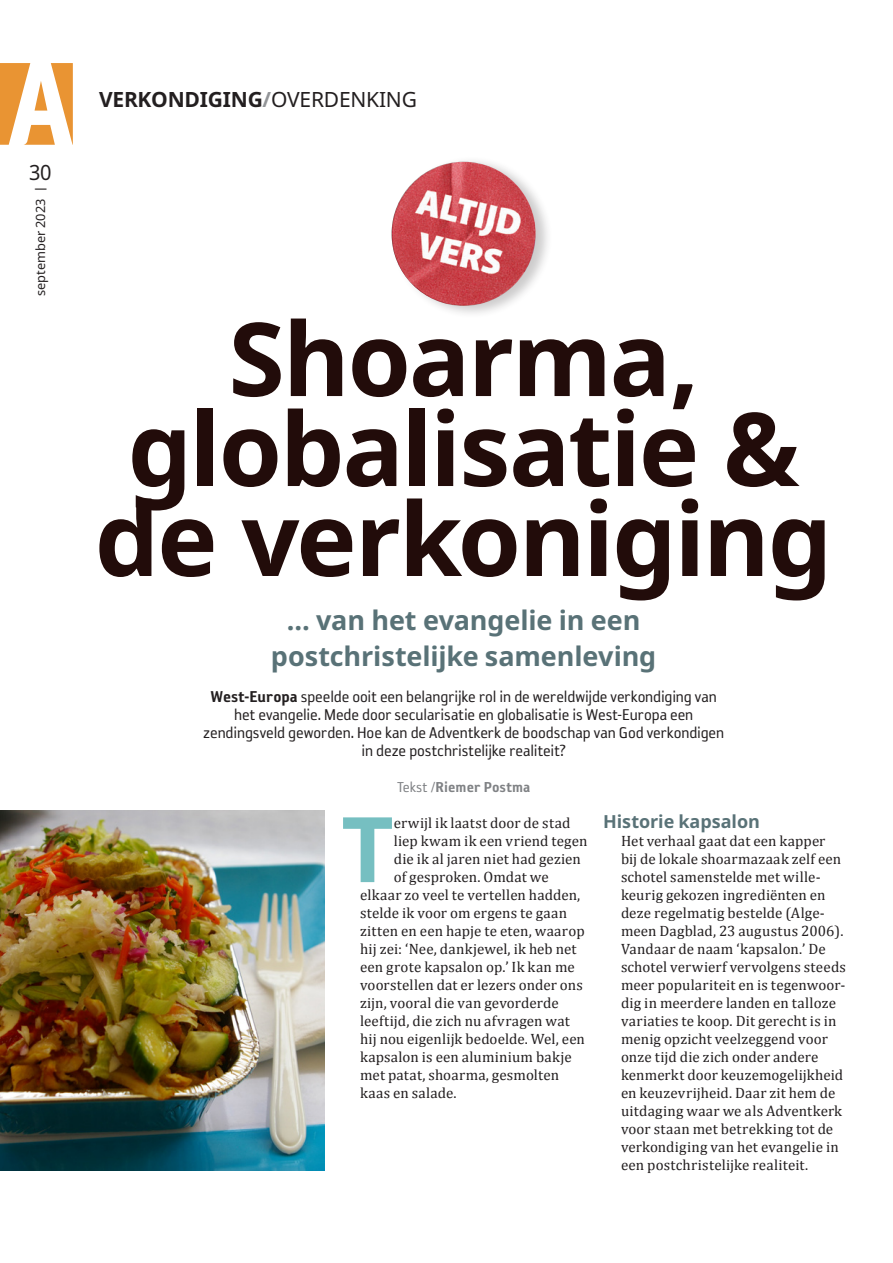
<style>
.page{position:relative;width:893px;height:1263px;background:#fff}
.page>*{position:absolute;margin:0;border:0;box-sizing:border-box;transform-origin:0 0}
.t1{font:700 102px/90px "Noto Sans";letter-spacing:-.02em;color:#220c0a;text-align:center}
.t2{font:700 90.6px "Noto Sans";color:#76bfc1}
.t3{font:700 27px/36px "Noto Sans";letter-spacing:-.005em;color:#597277;text-align:center}
.t4{font:700 21px "Noto Sans";letter-spacing:-.01em;color:#231f20}
.t5{font:21px "Noto Sans";color:#231f20;scale:.95 1}
.t6{font:18px/18px "Reykjavik One OT A Gauge";letter-spacing:-.005em;color:#231f20;text-align:center}
.t7{font:700 18px "Noto Sans";letter-spacing:-.005em;color:#597277}
.t8{font:16.5px "Reykjavik One OT C Gauge";letter-spacing:.005em;color:#808285}
.t9{font:15px/18px "Cambria";letter-spacing:.01em;color:#231f20}
.t10{font:12.75px "Noto Sans";color:#231f20}
.s1{font-family:"Reykjavik One OT A Gauge";font-size:15px}
.s2{color:#939598}
.s3{font-weight:400}
.s4{font-family:"Reykjavik One OT C Gauge"}
.s5{font-family:"Reykjavik One OT A Gauge"}
</style>
<div class="page">
<svg style="left:0;top:63px;width:73px;height:82px"></svg>
<div style="left:390px;top:156px;width:162px;height:162px;background:#231f20;opacity:.23"></div>
<div style="left:391px;top:162px;width:145px;height:144px;background:#231f20;opacity:.27"></div>
<img style="left:391px;top:162px;width:145px;height:144px;border-radius:72px">
<img style="left:0;top:810px;width:324px;height:360px">
<h3 class="t5" style="left:29px;top:158px;width:25px">30</h3>
<p class="t10" style="left:32px;top:296px;width:110px;rotate:-90deg">september 2023 <span class="s1">|</span></p>
<h3 class="t4" style="left:99px;top:85px;width:319px">VERKONDIGING<span class="s2">/</span><span class="s3">OVERDENKING</span></h3>
<h1 class="t1" style="left:95px;top:311px;width:739px">Shoarma, globalisatie &amp; de verkoniging</h1>
<h3 class="t3" style="left:271px;top:602px;width:387px">… van het evangelie in een postchristelijke samenleving</h3>
<p class="t6" style="left:203px;top:688px;width:522px"><span class="s4">West-Europa</span> speelde ooit een belangrijke rol in de wereldwijde verkondiging van het evangelie. Mede door secularisatie en globalisatie is West-Europa een zendingsveld geworden. Hoe kan de Adventkerk de boodschap van God verkondigen in deze postchristelijke realiteit?</p>
<p class="t8" style="left:397px;top:778px;width:135px"><span class="s5">Tekst /</span>Riemer Postma</p>
<h2 class="t2" style="left:341px;top:785px;width:54px">T</h2>
<p class="t9" style="left:394px;top:814px;width:178px">erwijl ik laatst door de stad</p>
<p class="t7" style="left:603px;top:809px;width:158px">Historie kapsalon</p>
<p class="t9" style="left:621px;top:832px;width:227px">Het verhaal gaat dat een kapper<br>bij de lokale shoarmazaak zelf een schotel samenstelde met wille&shy;keurig gekozen ingrediënten en deze regelmatig bestelde (Alge&shy;meen Dagblad, 23 augustus 2006).<br>Vandaar de naam ‘kapsalon.’ De schotel verwierf vervolgens steeds meer populariteit en is tegenwoor&shy;dig in meerdere landen en talloze variaties te koop. Dit gerecht is in menig opzicht veelzeggend voor onze tijd die zich onder andere kenmerkt door keuzemogelijkheid en keuzevrijheid. Daar zit hem de uitdaging waar we als Adventkerk voor staan met betrekking tot de verkondiging van het evangelie in een postchristelijke realiteit.</p>
<p class="t9" style="left:394px;top:832px;width:195px">liep kwam ik een vriend tegen</p>
<p class="t9" style="left:394px;top:850px;width:189px">die ik al jaren niet had gezien</p>
<p class="t9" style="left:394px;top:868px;width:156px">of gesproken. Omdat we</p>
<p class="t9" style="left:360px;top:886px;width:222px">elkaar zo veel te vertellen hadden,</p>
<p class="t9" style="left:360px;top:904px;width:209px">stelde ik voor om ergens te gaan</p>
<p class="t9" style="left:360px;top:922px;width:226px">zitten en een hapje te eten, waarop</p>
<p class="t9" style="left:360px;top:940px;width:218px">hij zei: ‘Nee, dankjewel, ik heb net</p>
<p class="t9" style="left:360px;top:958px;width:216px">een grote kapsalon op.’ Ik kan me</p>
<p class="t9" style="left:360px;top:976px;width:224px">voorstellen dat er lezers onder ons</p>
<p class="t9" style="left:360px;top:994px;width:200px">zijn, vooral die van gevorderde</p>
<p class="t9" style="left:360px;top:1012px;width:211px">leeftijd, die zich nu afvragen wat</p>
<p class="t9" style="left:360px;top:1030px;width:226px">hij nou eigenlijk bedoelde. Wel, een</p>
<p class="t9" style="left:360px;top:1048px;width:213px">kapsalon is een aluminium bakje</p>
<p class="t9" style="left:360px;top:1066px;width:201px">met patat, shoarma, gesmolten</p>
<p class="t9" style="left:360px;top:1084px;width:98px">kaas en salade.</p>
</div>
